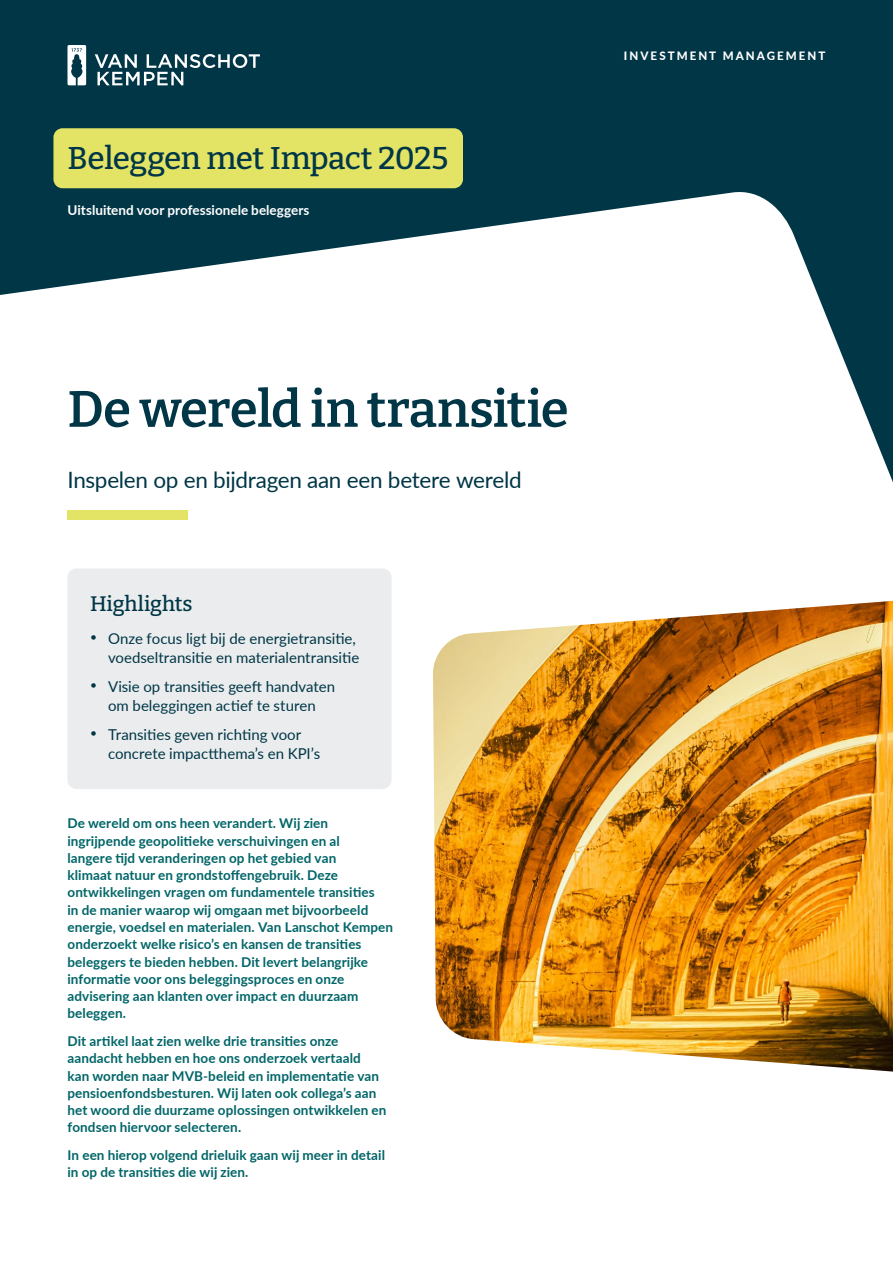
<style>
.page{position:relative;width:893px;height:1263px;background:#fff}
.page>*{position:absolute;margin:0;border:0;box-sizing:border-box;transform-origin:0 0}
.t1{font:600 51px "Bitter";letter-spacing:-.015em;color:#003646}
.t2{font:500 31.5px "Bitter";letter-spacing:-.015em;color:#003646}
.t3{font:22.5px "Lato";letter-spacing:-.015em;color:#003646}
.t4{font:500 21px "Bitter";color:#003646}
.t5{font:15px/19.5px "Lato";color:#003646;text-align:right}
.t6{font:700 13.5px/17.2px "Lato";letter-spacing:.005em;color:#006568}
.t7{font:700 13.5px "Lato";color:#fff}
.t8{font:800 11.55px "Lato";letter-spacing:.175em;color:#fff}
</style>
<div class="page">
<div style="left:0;top:0;width:893px;height:587px;background:#003646"></div>
<svg style="left:0;top:192px;width:893px;height:596px;fill:#fff"></svg>
<div style="left:53px;top:128px;width:410px;height:60px;background:#e3e366;border-radius:9px"></div>
<svg style="left:95px;top:54px;width:165px;height:31px"></svg>
<svg style="left:67px;top:45px;width:19px;height:40px"></svg>
<div style="left:68px;top:510px;width:120px;height:9px;background:#e3e366"></div>
<img style="left:433px;top:601px;width:460px;height:470px">
<div style="left:68px;top:568px;width:324px;height:221px;background:#eaeced;border-radius:9px"></div>
<h2 class="t2" style="left:68px;top:138px;width:382px">Beleggen met Impact 2025</h2>
<p class="t7" style="left:68px;top:200px;width:243px">Uitsluitend voor professionele beleggers</p>
<p class="t8" style="left:624px;top:47px;width:203px">INVESTMENT MANAGEMENT</p>
<h1 class="t1" style="left:68px;top:377px;width:503px">De wereld in transitie</h1>
<h3 class="t3" style="left:68px;top:463px;width:456px">Inspelen op en bijdragen aan een betere wereld</h3>
<h3 class="t4" style="left:90px;top:590px;width:104px">Highlights</h3>
<p class="t5" style="left:90px;top:628px;width:271px"><sup>•</sup> Onze focus ligt bij de energietransitie, voedseltransitie en materialentransitie</p>
<p class="t5" style="left:90px;top:676px;width:247px;text-align:center"><sup>•</sup> Visie op transities geeft handvaten om beleggingen actief te sturen</p>
<p class="t5" style="left:108px;top:724px;width:214px;text-align:left;text-indent:-18px"><sup>•</sup> Transities geven richting voor concrete impactthema’s en KPI’s</p>
<p class="t6" style="left:68px;top:814px;width:327px">De wereld om ons heen verandert. Wij zien ingrijpende geopolitieke verschuivingen en al<br>langere tijd veranderingen op het gebied van<br>klimaat natuur en grondstoffengebruik. Deze ontwikkelingen vragen om fundamentele transities<br>in de manier waarop wij omgaan met bijvoorbeeld energie, voedsel en materialen. Van Lanschot Kempen onderzoekt welke risico’s en kansen de transities beleggers te bieden hebben. Dit levert belangrijke informatie voor ons beleggingsproces en onze advisering aan klanten over impact en duurzaam beleggen.</p>
<p class="t6" style="left:68px;top:1032px;width:320px">Dit artikel laat zien welke drie transities onze aandacht hebben en hoe ons onderzoek vertaald<br>kan worden naar MVB-beleid en implementatie van pensioenfondsbesturen. Wij laten ook collega’s aan het woord die duurzame oplossingen ontwikkelen en fondsen hiervoor selecteren.</p>
<p class="t6" style="left:68px;top:1146px;width:319px">In een hierop volgend drieluik gaan wij meer in detail in op de transities die wij zien.</p>
</div>
